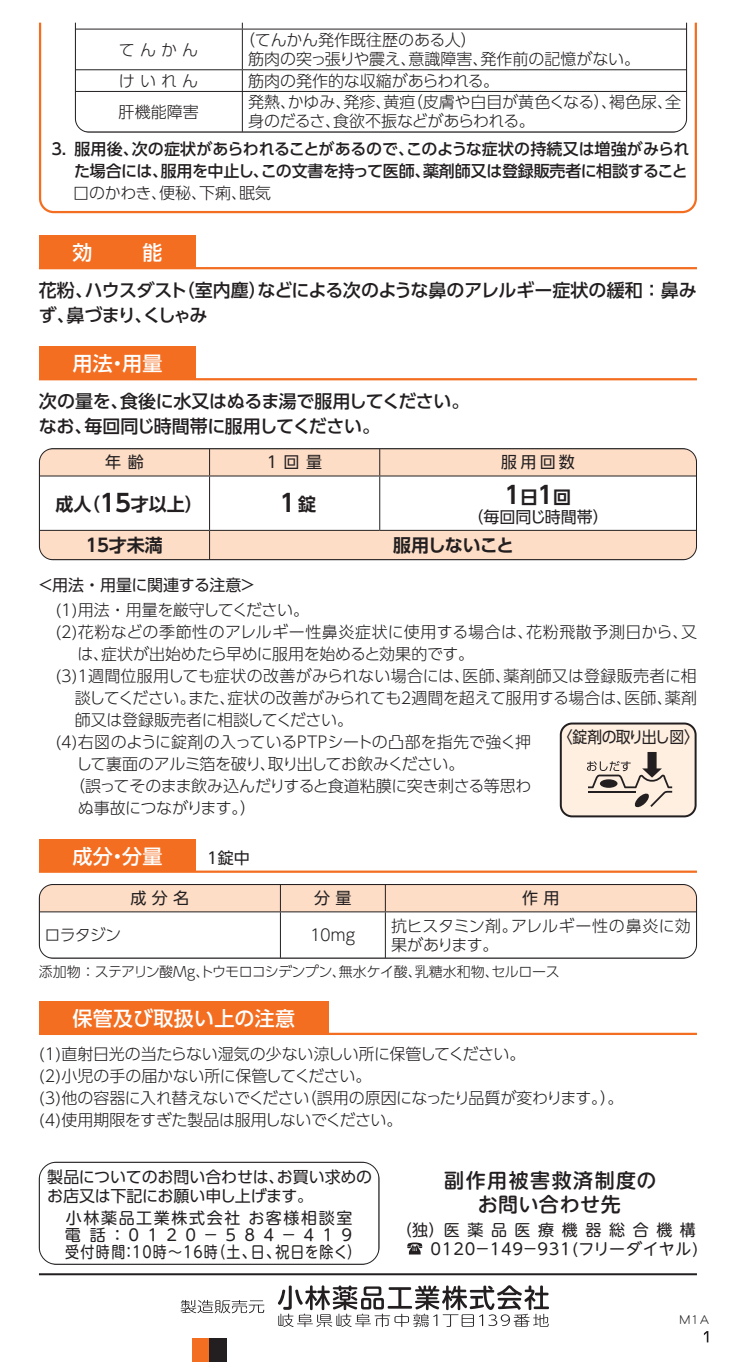
<style>
.page{position:relative;width:737px;height:1362px;background:#fff}
.page>*{position:absolute;margin:0;border:0;box-sizing:border-box;transform-origin:0 0}
.t1{font:24px "UD Shin Go Pro De Bold 90 msp RKSJ H";color:#231f20}
.t2{font:20px "UD Shin Go Pro Medium 90 msp RKSJ H";letter-spacing:.015em;color:#fff}
.t3{font:20px/24px "UD Shin M Go Pro Medium 90 msp RKSJ H";letter-spacing:.075em;color:#231f20;text-align:center}
.t4{font:18px/25px "UD Shin Go Pro Medium 90 msp RKSJ H";letter-spacing:-.025em;color:#231f20}
.t5{font:18px "UD Shin Go Pro De Bold 90 msp RKSJ H";letter-spacing:-.005em;color:#231f20}
.t6{font:18px "UD Shin Go Pro De Bold 90 msp RKSJ H";letter-spacing:-.05em;color:#231f20}
.t7{font:16px/19px "UD Shin Go Pro Light 90 msp RKSJ H";letter-spacing:-.01em;color:#231f20}
.t8{font:16px/22px "UD Shin Go Pro Medium 90 msp RKSJ H";letter-spacing:-.01em;color:#231f20;text-align:right}
.t9{font:16px/19.2px "UD Shin Go Pro Regular 90 msp RKSJ H";letter-spacing:-.005em;color:#231f20}
.t10{font:16px/17px "UD Shin M Go Pro Regular 90 msp RKSJ H";letter-spacing:.1em;color:#231f20}
.t11{font:16px "UD Shin Go Pro Light 90 msp RKSJ H";letter-spacing:-.03em;color:#231f20}
.t12{font:16px "UD Shin Go Pro Light 90 msp RKSJ H";letter-spacing:.02em;color:#231f20}
.t13{font:16px "UD Shin Go Pro Light 90 msp RKSJ H";letter-spacing:.04em;color:#231f20}
.t14{font:16px "UD Shin Go Pro Light 90 msp RKSJ H";letter-spacing:-.035em;color:#231f20}
.t15{font:16px/18.4px "UD Shin M Go Pro Regular 90 msp RKSJ H";letter-spacing:.035em;color:#231f20;text-align:right}
.t16{font:16px "UD Shin Go Pro Regular 90 msp RKSJ H";letter-spacing:-.06em;color:#231f20;scale:.93 1}
.t17{font:14px "UD Shin Go Pro Light 90 msp RKSJ H";letter-spacing:-.035em;color:#231f20}
.t18{font:13.6px "DF Maru Gothic Std W3 90 msp RKSJ H";color:#231f20}
.s1{font-size:24px}
.s2{font-size:18px}
</style>
<div class="page">
<div style="left:39px;top:235px;width:157px;height:33px;background:#f36e21"></div>
<hr style="left:39px;top:267px;width:658px;height:2px;background:#f36e21">
<div style="left:39px;top:346px;width:157px;height:33px;background:#f36e21"></div>
<hr style="left:39px;top:378px;width:658px;height:2px;background:#f36e21">
<svg style="left:40px;top:450px;width:655px;height:109px;fill:#fdddc6"></svg>
<hr style="left:39px;top:448px;width:170px;height:1px;background:#231f20">
<svg style="left:209px;top:450px;width:1px;height:25px"></svg>
<hr style="left:380px;top:448px;width:316px;height:1px;background:#231f20">
<svg style="left:379px;top:450px;width:1px;height:25px"></svg>
<hr style="left:39px;top:475px;width:170px;height:1px;background:#231f20">
<hr style="left:209px;top:475px;width:171px;height:1px;background:#231f20">
<hr style="left:209px;top:476px;width:1px;height:54px;background:#231f20">
<hr style="left:380px;top:475px;width:316px;height:1px;background:#231f20">
<hr style="left:379px;top:476px;width:1px;height:54px;background:#231f20">
<hr style="left:39px;top:530px;width:170px;height:1px;background:#231f20">
<hr style="left:209px;top:530px;width:171px;height:1px;background:#231f20">
<svg style="left:209px;top:531px;width:1px;height:27px"></svg>
<hr style="left:380px;top:530px;width:316px;height:1px;background:#231f20">
<hr style="left:39px;top:559px;width:657px;height:1px;background:#231f20">
<div style="left:39px;top:448px;width:658px;height:112px;border:1px solid #231f20;border-radius:14px"></div>
<div style="left:39px;top:838px;width:157px;height:33px;background:#f36e21"></div>
<hr style="left:39px;top:870px;width:658px;height:2px;background:#f36e21">
<div style="left:39px;top:884px;width:658px;height:27px;background:#fdddc6"></div>
<hr style="left:39px;top:911px;width:241px;height:1px;background:#231f20">
<hr style="left:39px;top:912px;width:1px;height:45px;background:#231f20">
<hr style="left:280px;top:911px;width:105px;height:1px;background:#231f20">
<hr style="left:280px;top:912px;width:1px;height:45px;background:#231f20">
<hr style="left:385px;top:911px;width:311px;height:1px;background:#231f20">
<hr style="left:385px;top:912px;width:1px;height:45px;background:#231f20">
<hr style="left:696px;top:912px;width:1px;height:45px;background:#231f20">
<hr style="left:39px;top:957px;width:657px;height:1px;background:#231f20">
<div style="left:39px;top:884px;width:658px;height:74px;border:1px solid #231f20;border-radius:14px"></div>
<div style="left:39px;top:1001px;width:290px;height:32px;background:#f36e21"></div>
<hr style="left:39px;top:1032px;width:658px;height:3px;background:#f36e21">
<div style="left:560px;top:723px;width:135px;height:93px;background:#feefe1;border-radius:11px"></div>
<div style="left:559px;top:722px;width:137px;height:95px;border:2px solid #231f20;border-radius:11px"></div>
<svg style="left:587px;top:752px;width:85px;height:56px"></svg>
<hr style="left:39px;top:1273px;width:658px;height:2px;background:#231f20">
<div style="left:192px;top:1338px;width:17px;height:23px;background:#f36e21"></div>
<div style="left:209px;top:1338px;width:17px;height:23px;background:#231f20"></div>
<svg style="left:38px;top:22px;width:659px;height:192px"></svg>
<svg style="left:704px;top:1331px;width:4px;height:11px"></svg>
<svg style="left:407px;top:1242px;width:15px;height:12px"></svg>
<hr style="left:39px;top:1162px;width:340px;height:1px;background:#231f20">
<hr style="left:39px;top:1162px;width:1px;height:102px;background:#231f20">
<hr style="left:379px;top:1162px;width:1px;height:102px;background:#231f20">
<hr style="left:39px;top:1263px;width:340px;height:1px;background:#231f20">
<div style="left:39px;top:1161px;width:340px;height:103px;border:1px solid #231f20;border-radius:17px"></div>
<svg style="left:278px;top:1285px;width:271px;height:42px"></svg>
<svg style="left:181px;top:1299px;width:83px;height:14px"></svg>
<p class="t7" style="left:119px;top:42px;width:81px">てんかん</p>
<p class="t7" style="left:248px;top:33px;width:393px;text-indent:-9px">（てんかん発作既往歴のある人）<br>筋肉の突っ張りや震え、意識障害、発作前の記憶がない。</p>
<p class="t7" style="left:119px;top:73px;width:81px">けいれん</p>
<p class="t7" style="left:248px;top:73px;width:252px">筋肉の発作的な収縮があらわれる。</p>
<p class="t7" style="left:119px;top:104px;width:81px">肝機能障害</p>
<p class="t7" style="left:248px;top:95px;width:434px">発熱、かゆみ、発疹、黄疸（皮膚や白目が黄色くなる）、褐色尿、全身のだるさ、食欲不振などがあらわれる。</p>
<p class="t8" style="left:49px;top:140px;width:642px">３． 服用後、次の症状があらわれることがあるので、このような症状の持続又は増強がみられた場合には、服用を中止し、この文書を持って医師、薬剤師又は登録販売者に相談すること</p>
<p class="t7" style="left:73px;top:186px;width:199px">口のかわき、便秘、下痢、眠気</p>
<p class="t2" style="left:72px;top:245px;width:21px">効</p>
<p class="t2" style="left:142px;top:245px;width:21px">能</p>
<p class="t4" style="left:39px;top:280px;width:659px">花粉、ハウスダスト（室内塵）などによる次のような鼻のアレルギー症状の緩和：鼻みず、鼻づまり、くしゃみ</p>
<p class="t2" style="left:72px;top:356px;width:91px">用法・用量</p>
<p class="t4" style="left:39px;top:391px;width:432px">次の量を、食後に水又はぬるま湯で服用してください。なお、毎回同じ時間帯に服用してください。</p>
<p class="t9" style="left:105px;top:455px;width:40px">年 齢</p>
<p class="t9" style="left:264px;top:455px;width:59px">１回量</p>
<p class="t9" style="left:501px;top:455px;width:75px">服用回数</p>
<p class="t5" style="left:55px;top:498px;width:149px">成人（<span class="s1">１５</span>才以上）</p>
<h1 class="t1" style="left:280px;top:494px;width:38px">1<span class="s2">錠</span></h1>
<h1 class="t1" style="left:500px;top:486px;width:72px">１<span class="s2">日</span>１<span class="s2">回</span></h1>
<p class="t9" style="left:467px;top:509px;width:143px">（毎回同じ時間帯）</p>
<p class="t5" style="left:83px;top:538px;width:82px">１５才未満</p>
<p class="t6" style="left:393px;top:538px;width:122px">服用しないこと</p>
<p class="t9" style="left:37px;top:578px;width:220px">＜用法・用量に関連する注意＞</p>
<p class="t11" style="left:55px;top:604px;width:255px">(1)用法・用量を厳守してください。</p>
<p class="t13" style="left:55px;top:626px;width:643px">(2) 花粉などの季節性のアレルギー性鼻炎症状に使用する場合は、花粉飛散予測日から、又</p>
<p class="t7" style="left:77px;top:647px;width:398px">は、症状が出始めたら早めに服用を始めると効果的です。</p>
<p class="t12" style="left:55px;top:670px;width:643px">(3)１週間位服用しても症状の改善がみられない場合には、医師、薬剤師又は登録販売者に相</p>
<p class="t7" style="left:75px;top:691px;width:623px">談してください。また、症状の改善がみられても２週間を超えて服用する場合は、医師、薬剤</p>
<p class="t7" style="left:75px;top:713px;width:280px">師又は登録販売者に相談してください。</p>
<p class="t7" style="left:55px;top:735px;width:477px">(4) 右図のように錠剤の入っているPTPシートの凸部を指先で強く押</p>
<p class="t14" style="left:76px;top:758px;width:390px">して裏面のアルミ箔を破り、取り出してお飲みください。</p>
<p class="t11" style="left:69px;top:780px;width:464px">（誤ってそのまま飲み込んだりすると食道粘膜に突き刺さる等思わ</p>
<p class="t14" style="left:78px;top:802px;width:180px">ぬ事故につながります。）</p>
<p class="t2" style="left:72px;top:848px;width:91px">成分・分量</p>
<p class="t9" style="left:207px;top:850px;width:44px">1錠中</p>
<p class="t9" style="left:130px;top:890px;width:60px">成 分 名</p>
<p class="t9" style="left:314px;top:890px;width:39px">分 量</p>
<p class="t9" style="left:522px;top:890px;width:39px">作 用</p>
<p class="t7" style="left:45px;top:927px;width:78px">ロラタジン</p>
<p class="t7" style="left:307px;top:927px;width:52px">１０ｍｇ</p>
<p class="t7" style="left:391px;top:918px;width:301px">抗ヒスタミン剤。アレルギー性の鼻炎に効果があります。</p>
<p class="t17" style="left:39px;top:966px;width:522px">添加物：ステアリン酸Mg、トウモロコシデンプン、無水ケイ酸、乳糖水和物、セルロース</p>
<p class="t2" style="left:72px;top:1010px;width:224px">保管及び取扱い上の注意</p>
<p class="t7" style="left:39px;top:1045px;width:586px;line-height:22px">(1)直射日光の当たらない湿気の少ない涼しい所に保管してください。<br>(2)小児の手の届かない所に保管してください。<br>(3)他の容器に入れ替えないでください（誤用の原因になったり品質が変わります。）。(4)使用期限をすぎた製品は服用しないでください。</p>
<p class="t16" style="left:557px;top:731px;width:153px">〈錠剤の取り出し図〉</p>
<p class="t9" style="left:47px;top:1169px;width:326px">製品についてのお問い合わせは、お買い求めのお店又は下記にお願い申し上げます。</p>
<p class="t10" style="left:65px;top:1211px;width:297px">小林薬品工業株式会社 お客様相談室電話：０１２０－５８４－４１９受付時間：１０時～１６時（土、日、祝日を除く）</p>
<p class="t3" style="left:444px;top:1170px;width:214px">副作用被害救済制度のお問い合わせ先</p>
<p class="t15" style="left:396px;top:1223px;width:303px">（独）医薬品医療機器総合機構<br>０１２０－１４９－９３１(フリーダイヤル)</p>
<p class="t18" style="left:679px;top:1313px;width:31px">M1A</p>
</div>
